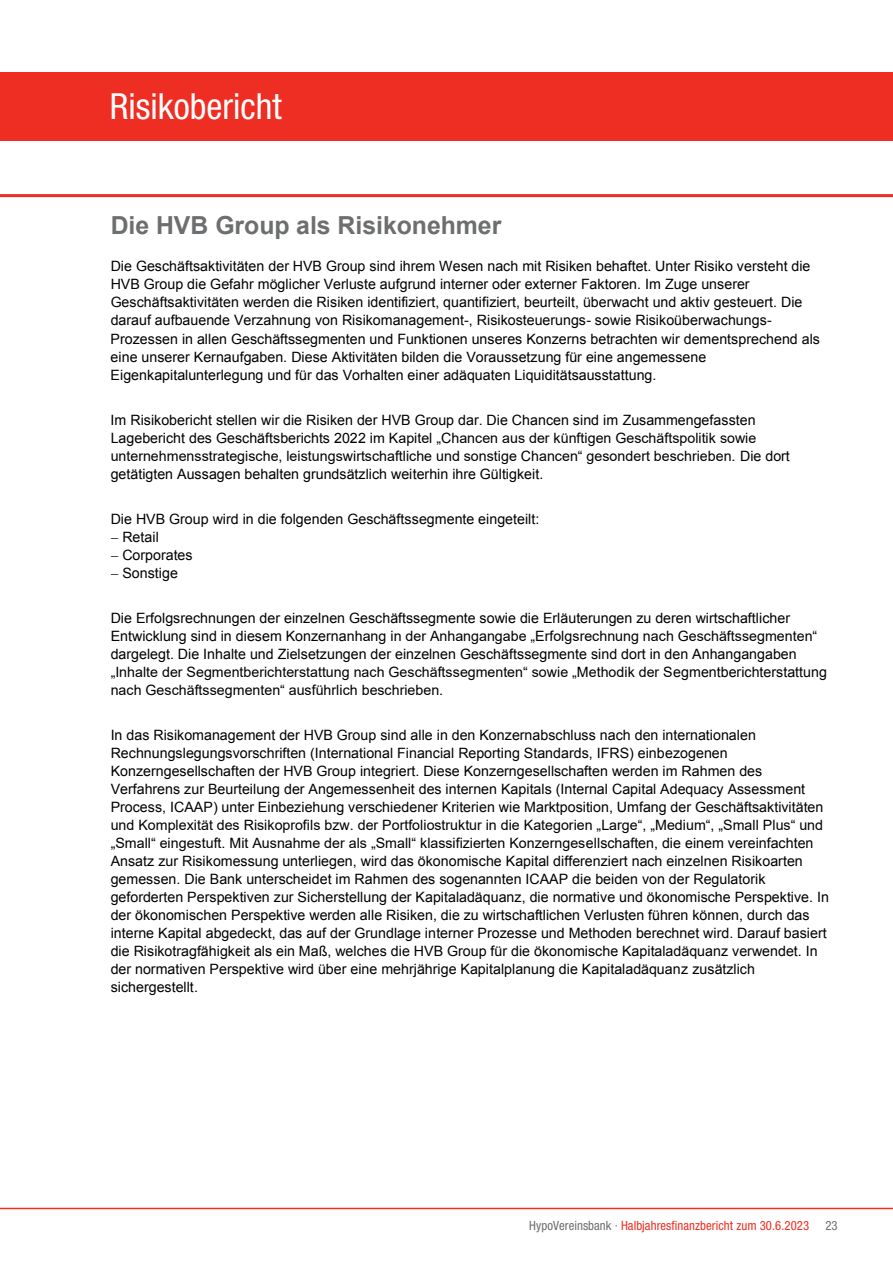
<style>
.page{position:relative;width:893px;height:1263px;background:#fff}
.page>*{position:absolute;margin:0;border:0;box-sizing:border-box;transform-origin:0 0}
.t1{font:condensed 36px "Helvetica Neue LT Std";color:#fff}
.t2{font:700 24.9px "Arial";color:#6c6e70}
.t3{font:14.25px/18px "Arial";color:#000}
.t4{font:condensed 12.75px "Helvetica Neue LT Std";letter-spacing:.005em;color:#ee2e22}
.t5{font:condensed 12.75px "Helvetica Neue LT Std";color:#6c6d70}
.s1{color:#6c6d70}
</style>
<div class="page">
<hr style="left:0;top:1208px;width:893px;height:1px;background:#ee2e22">
<div style="left:0;top:72px;width:893px;height:68px;background:#ee2e22"></div>
<hr style="left:0;top:194px;width:893px;height:3px;background:#ee2e22">
<h1 class="t1" style="left:110px;top:86px;width:173px">Risikobericht</h1>
<h2 class="t2" style="left:111px;top:208px;width:392px">Die HVB Group als Risikonehmer</h2>
<p class="t3" style="left:111px;top:258px;width:711px">Die Geschäftsaktivitäten der HVB Group sind ihrem Wesen nach mit Risiken behaftet. Unter Risiko versteht die HVB Group die Gefahr möglicher Verluste aufgrund interner oder externer Faktoren. Im Zuge unserer Geschäftsaktivitäten werden die Risiken identifiziert, quantifiziert, beurteilt, überwacht und aktiv gesteuert. Die darauf aufbauende Verzahnung von Risikomanagement-, Risikosteuerungs- sowie Risikoüberwachungs-Prozessen in allen Geschäftssegmenten und Funktionen unseres Konzerns betrachten wir dementsprechend als eine unserer Kernaufgaben. Diese Aktivitäten bilden die Voraussetzung für eine angemessene Eigenkapitalunterlegung und für das Vorhalten einer adäquaten Liquiditätsausstattung.</p>
<p class="t3" style="left:111px;top:411px;width:681px">Im Risikobericht stellen wir die Risiken der HVB Group dar. Die Chancen sind im Zusammengefassten Lagebericht des Geschäftsberichts 2022 im Kapitel „Chancen aus der künftigen Geschäftspolitik sowie unternehmensstrategische, leistungswirtschaftliche und sonstige Chancen“ gesondert beschrieben. Die dort getätigten Aussagen behalten grundsätzlich weiterhin ihre Gültigkeit.</p>
<p class="t3" style="left:111px;top:510px;width:430px">Die HVB Group wird in die folgenden Geschäftssegmente eingeteilt: − Retail<br>− Corporates<br>− Sonstige</p>
<p class="t3" style="left:111px;top:609px;width:718px">Die Erfolgsrechnungen der einzelnen Geschäftssegmente sowie die Erläuterungen zu deren wirtschaftlicher Entwicklung sind in diesem Konzernanhang in der Anhangangabe „Erfolgsrechnung nach Geschäftssegmenten“ dargelegt. Die Inhalte und Zielsetzungen der einzelnen Geschäftssegmente sind dort in den Anhangangaben „Inhalte der Segmentberichterstattung nach Geschäftssegmenten“ sowie „Methodik der Segmentberichterstattung nach Geschäftssegmenten“ ausführlich beschrieben.</p>
<p class="t3" style="left:111px;top:726px;width:720px">In das Risikomanagement der HVB Group sind alle in den Konzernabschluss nach den internationalen Rechnungslegungsvorschriften (International Financial Reporting Standards, IFRS) einbezogenen Konzerngesellschaften der HVB Group integriert. Diese Konzerngesellschaften werden im Rahmen des Verfahrens zur Beurteilung der Angemessenheit des internen Kapitals (Internal Capital Adequacy Assessment Process, ICAAP) unter Einbeziehung verschiedener Kriterien wie Marktposition, Umfang der Geschäftsaktivitäten und Komplexität des Risikoprofils bzw. der Portfoliostruktur in die Kategorien „Large“, „Medium“, „Small Plus“ und „Small“ eingestuft. Mit Ausnahme der als „Small“ klassifizierten Konzerngesellschaften, die einem vereinfachten Ansatz zur Risikomessung unterliegen, wird das ökonomische Kapital differenziert nach einzelnen Risikoarten gemessen. Die Bank unterscheidet im Rahmen des sogenannten ICAAP die beiden von der Regulatorik geforderten Perspektiven zur Sicherstellung der Kapitaladäquanz, die normative und ökonomische Perspektive. In der ökonomischen Perspektive werden alle Risiken, die zu wirtschaftlichen Verlusten führen können, durch das interne Kapital abgedeckt, das auf der Grundlage interner Prozesse und Methoden berechnet wird. Darauf basiert die Risikotragfähigkeit als ein Maß, welches die HVB Group für die ökonomische Kapitaladäquanz verwendet. In der normativen Perspektive wird über eine mehrjährige Kapitalplanung die Kapitaladäquanz zusätzlich sichergestellt.</p>
<p class="t4" style="left:529px;top:1218px;width:281px"><span class="s1">HypoVereinsbank ·</span> Halbjahresfinanzbericht zum 30.6.2023</p>
<p class="t5" style="left:825px;top:1218px;width:14px">23</p>
</div>
